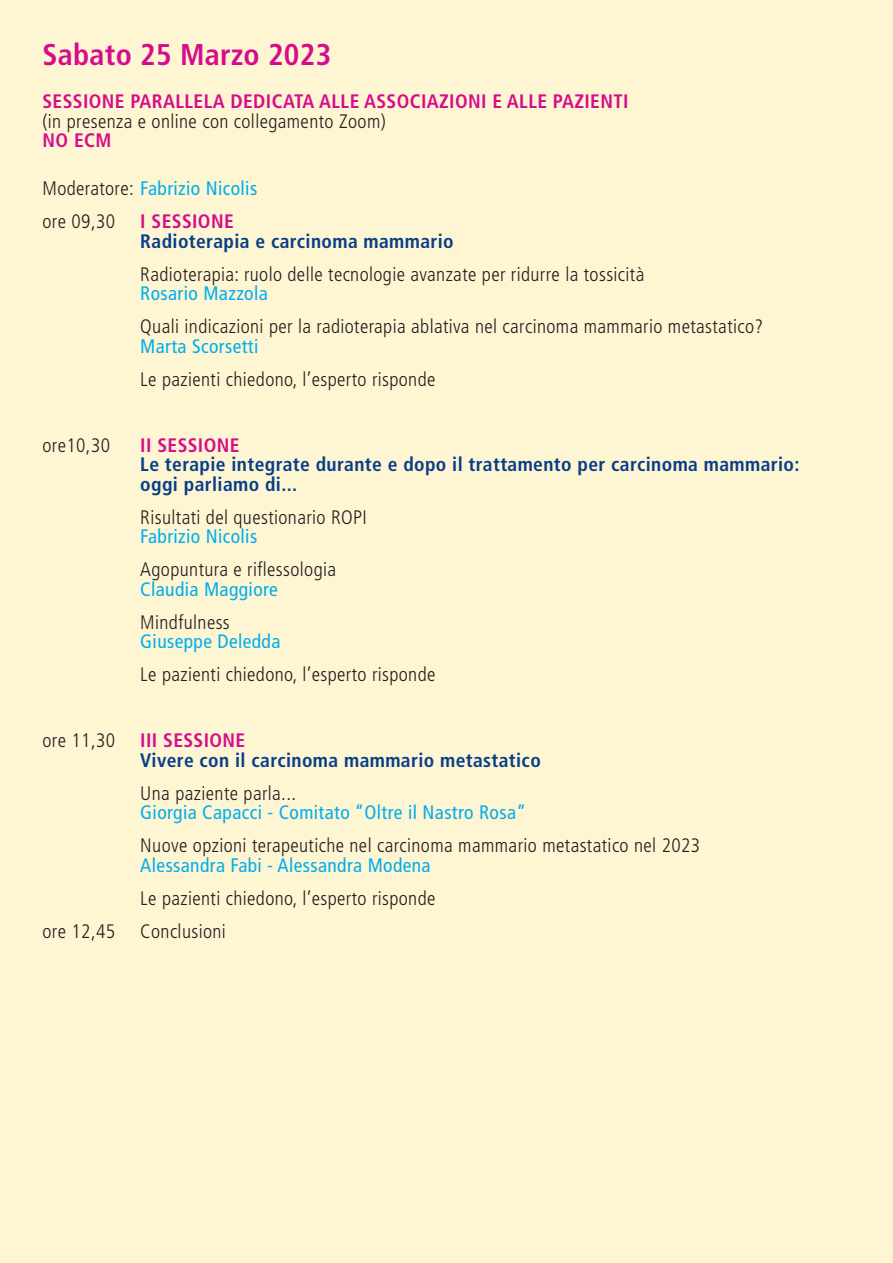
<style>
.page{position:relative;width:893px;height:1263px;background:#fef5d2}
.page>*{position:absolute;margin:0;border:0;box-sizing:border-box;transform-origin:0 0}
.t1{font:700 condensed 30px "Frutiger";letter-spacing:.01em;color:#d70c8c}
.t2{font:300 condensed 19.5px "Frutiger";letter-spacing:.02em;color:#231f20}
.t3{font:condensed 19.5px "Frutiger";letter-spacing:.02em;color:#00aeef}
.t4{font:700 condensed 19.5px "Frutiger";letter-spacing:.02em;color:#083e89}
.t5{font:700 condensed 19.5px "Frutiger";letter-spacing:.02em;color:#d70c8c}
.s1{font-weight:300;color:#231f20}
</style>
<div class="page">
<p class="t1" style="left:43px;top:37px;width:290px">Sabato 25 Marzo 2023</p>
<p class="t5" style="left:43px;top:90px;width:588px">SESSIONE PARALLELA DEDICATA ALLE ASSOCIAZIONI E ALLE PAZIENTI</p>
<p class="t2" style="left:43px;top:110px;width:345px">(in presenza e online con collegamento Zoom)</p>
<p class="t5" style="left:43px;top:129px;width:70px">NO ECM</p>
<p class="t3" style="left:43px;top:177px;width:216px"><span class="s1">Moderatore:</span> Fabrizio Nicolis</p>
<p class="t2" style="left:43px;top:210px;width:74px">ore 09,30</p>
<p class="t5" style="left:140px;top:210px;width:95px">I SESSIONE</p>
<p class="t4" style="left:140px;top:229px;width:315px">Radioterapia e carcinoma mammario</p>
<p class="t2" style="left:140px;top:263px;width:506px">Radioterapia: ruolo delle tecnologie avanzate per ridurre la tossicità</p>
<p class="t3" style="left:140px;top:282px;width:129px">Rosario Mazzola</p>
<p class="t2" style="left:140px;top:315px;width:624px">Quali indicazioni per la radioterapia ablativa nel carcinoma mammario metastatico?</p>
<p class="t3" style="left:140px;top:335px;width:120px">Marta Scorsetti</p>
<p class="t2" style="left:140px;top:368px;width:297px">Le pazienti chiedono, l’esperto risponde</p>
<p class="t2" style="left:43px;top:434px;width:69px">ore10,30</p>
<p class="t5" style="left:140px;top:433px;width:101px">II SESSIONE</p>
<p class="t4" style="left:140px;top:453px;width:661px">Le terapie integrate durante e dopo il trattamento per carcinoma mammario:</p>
<p class="t4" style="left:140px;top:472px;width:159px">oggi parliamo di...</p>
<p class="t2" style="left:140px;top:506px;width:228px">Risultati del questionario ROPI</p>
<p class="t3" style="left:140px;top:525px;width:118px">Fabrizio Nicolis</p>
<p class="t2" style="left:140px;top:558px;width:197px">Agopuntura e riflessologia</p>
<p class="t3" style="left:140px;top:578px;width:139px">Claudia Maggiore</p>
<p class="t2" style="left:140px;top:611px;width:91px">Mindfulness</p>
<p class="t3" style="left:140px;top:630px;width:142px">Giuseppe Deledda</p>
<p class="t2" style="left:140px;top:663px;width:297px">Le pazienti chiedono, l’esperto risponde</p>
<p class="t2" style="left:43px;top:729px;width:74px">ore 11,30</p>
<p class="t5" style="left:140px;top:729px;width:107px">III SESSIONE</p>
<p class="t4" style="left:140px;top:748px;width:402px">Vivere con il carcinoma mammario metastatico</p>
<p class="t2" style="left:140px;top:782px;width:157px">Una paziente parla...</p>
<p class="t3" style="left:140px;top:801px;width:387px">Giorgia Capacci - Comitato “Oltre il Nastro Rosa”</p>
<p class="t2" style="left:140px;top:834px;width:561px">Nuove opzioni terapeutiche nel carcinoma mammario metastatico nel 2023</p>
<p class="t3" style="left:140px;top:854px;width:292px">Alessandra Fabi - Alessandra Modena</p>
<p class="t2" style="left:140px;top:887px;width:297px">Le pazienti chiedono, l’esperto risponde</p>
<p class="t2" style="left:43px;top:920px;width:74px">ore 12,45</p>
<p class="t2" style="left:140px;top:920px;width:87px">Conclusioni</p>
</div>
